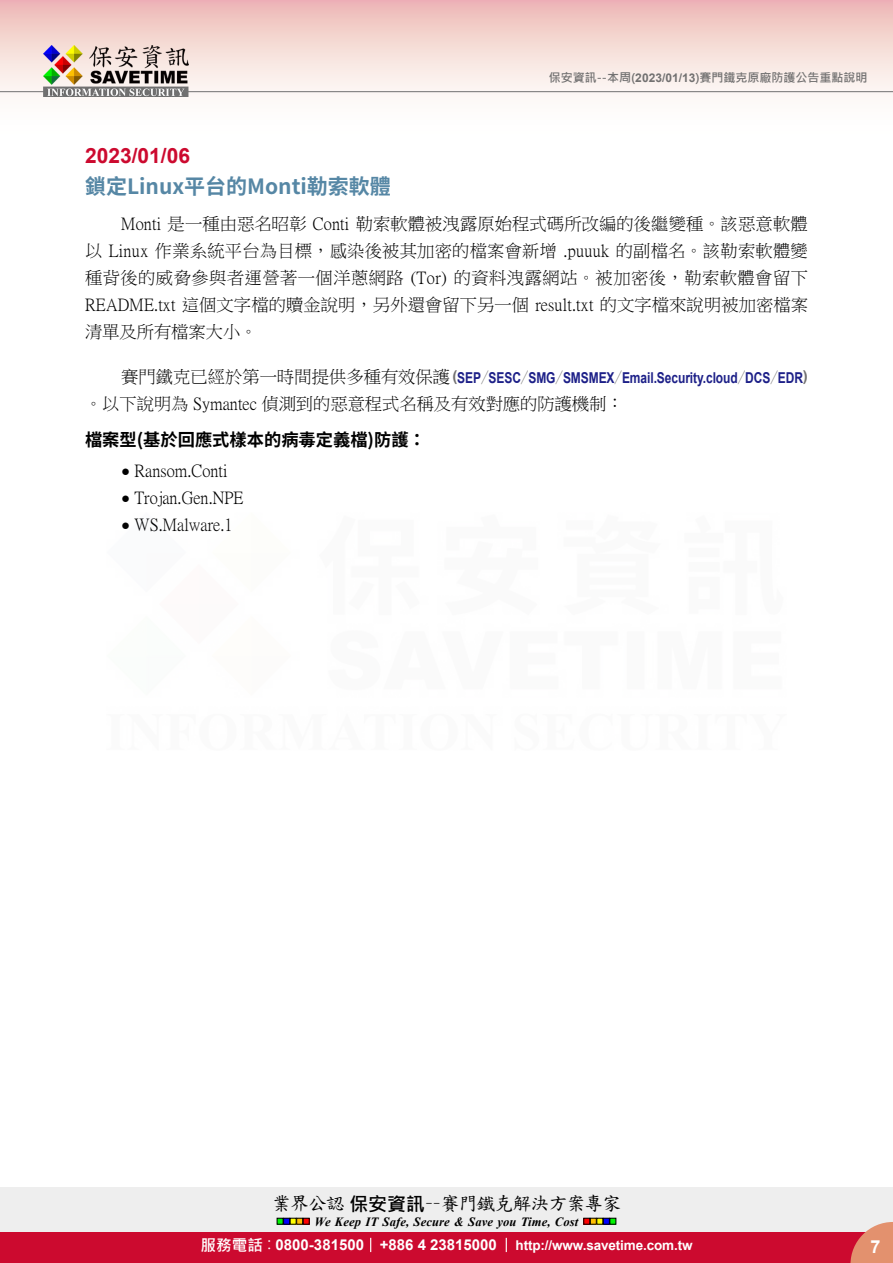
<style>
.page{position:relative;width:893px;height:1263px;background:#fff}
.page>*{position:absolute;margin:0;border:0;box-sizing:border-box;transform-origin:0 0}
.t1{font:700 21px "Source Han Sans TW";color:#5687a5}
.t2{font:700 21px "Arial";color:#cc0a2f}
.t3{font:18.9px "DF Kai Shu SB Estd BF";letter-spacing:-.05em;color:#000}
.t4{font:700 18px "Arial";color:#fff}
.t5{font:17.25px/27px "P Ming Li U";color:#000;text-align:justify}
.t6{font:700 17.25px "Source Han Sans TW";color:#000}
.t7{font:700 15px "Arial";letter-spacing:-.005em;color:#1d2088;scale:.8 1}
.t8{font:700 13.5px "Arial";letter-spacing:-.01em;color:#fff}
.t9{font:italic 700 12.6px "Times New Roman";letter-spacing:.005em;color:#000}
.t10{font:700 12px "Microsoft Jheng Hei";color:#727171}
.s1{font-family:"Arial"}
.s2{font-family:"P Ming Li U";font-weight:400;font-size:17.25px;color:#000}
.s3{color:#727171}
.s4{font-family:"Source Han Sans TW";font-weight:800;color:#727171}
.s5{font-family:"Arial";font-size:15px}
.s6{font-family:"Microsoft Jheng Hei";font-weight:700}
.s7{font-family:"Microsoft Jheng Hei";font-size:15.6px}
.s8{font-family:"Microsoft Jheng Hei";font-weight:400;font-size:15.6px}
.s9{font-size:15px}
</style>
<div class="page">
<div style="left:0;top:1187px;width:893px;height:49px;background:#eee"></div>
<svg style="left:277px;top:1218px;width:32px;height:6px"></svg>
<svg style="left:584px;top:1218px;width:32px;height:6px"></svg>
<div style="left:0;top:1232px;width:893px;height:31px;background:#cc0a2f"></div>
<svg style="left:850px;top:1222px;width:43px;height:41px"></svg>
<svg style="left:370px;top:1238px;width:1px;height:14px"></svg>
<svg style="left:506px;top:1238px;width:1px;height:14px"></svg>
<div style="left:0;top:0;width:893px;height:141px;background:linear-gradient(to bottom,#efc0bb,#fff)"></div>
<hr style="left:0;top:91px;width:893px;height:1px;background:#727171">
<img style="left:44px;top:46px;width:145px;height:51px">
<p class="t10" style="left:549px;top:70px;width:320px">保安資訊--本周(<span class="s1">2023/01/13</span>)賽門鐵克原廠防護公告重點說明</p>
<p class="t2" style="left:85px;top:140px;width:107px">2023/01/06</p>
<p class="t1" style="left:85px;top:175px;width:307px">鎖定Linux平台的Monti勒索軟體</p>
<p class="t5" style="left:85px;top:211px;width:725px;text-indent:36px">Monti 是一種由惡名昭彰 Conti 勒索軟體被洩露原始程式碼所改編的後繼變種。該惡意軟體以 Linux 作業系統平台為目標，感染後被其加密的檔案會新增 .puuuk 的副檔名。該勒索軟體變種背後的威脅參與者運營著一個洋蔥網路 (Tor) 的資料洩露網站。被加密後，勒索軟體會留下README.txt 這個文字檔的贖金說明，另外還會留下另一個 result.txt 的文字檔來說明被加密檔案清單及所有檔案大小。</p>
<p class="t7" style="left:121px;top:367px;width:860px"><span class="s2">賽門鐵克已經於第一時間提供多種有效保護</span><span class="s3">(</span>SEP<span class="s4">／</span>SESC<span class="s4">／</span>SMG<span class="s4">／</span>SMSMEX<span class="s4">／</span>Email.Security.cloud<span class="s4">／</span>DCS<span class="s4">／</span>EDR<span class="s3">)</span></p>
<p class="t5" style="left:85px;top:391px;width:540px">。以下說明為 Symantec 偵測到的惡意程式名稱及有效對應的防護機制：</p>
<p class="t6" style="left:85px;top:430px;width:342px">檔案型(基於回應式樣本的病毒定義檔)防護：</p>
<p class="t5" style="left:121px;top:457px;width:108px"><span class="s5">●</span> Ransom.Conti</p>
<p class="t5" style="left:121px;top:484px;width:124px"><span class="s5">●</span> Trojan.Gen.NPE</p>
<p class="t5" style="left:121px;top:511px;width:113px"><span class="s5">●</span> WS.Malware.1</p>
<p class="t3" style="left:272px;top:1194px;width:351px">業界公認<span class="s6">保安資訊</span>－－賽門鐵克解決方案專家</p>
<p class="t9" style="left:315px;top:1212px;width:265px">We Keep IT Safe, Secure &amp; Save you Time, Cost</p>
<p class="t8" style="left:200px;top:1235px;width:494px"><span class="s7">服務電話</span><span class="s8">：</span><span class="s9">0800-381500 +886 4 23815000</span> http://www.savetime.com.tw</p>
<p class="t4" style="left:870px;top:1234px;width:12px">7</p>
</div>
